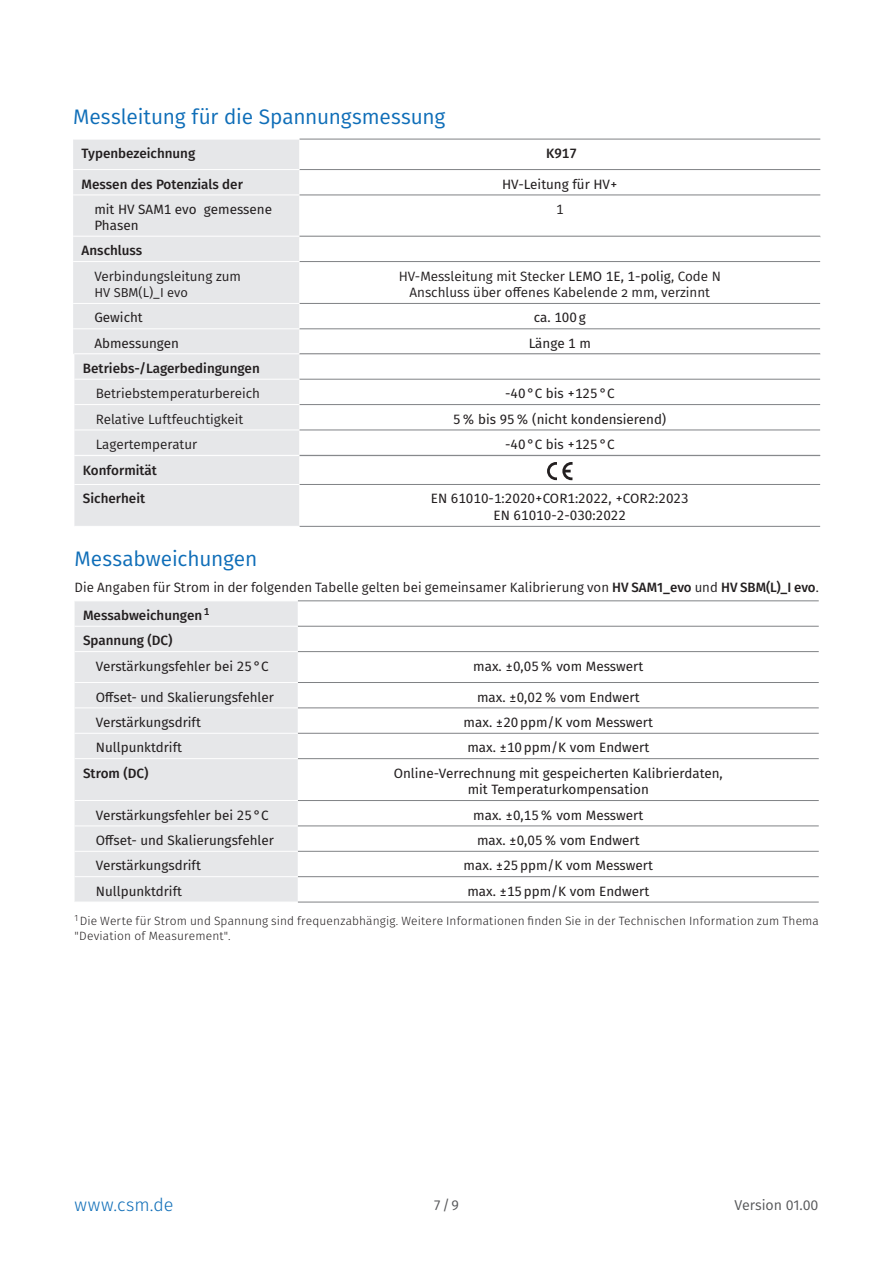
<style>
.page{position:relative;width:893px;height:1263px;background:#fff}
.page>*{position:absolute;margin:0;border:0;box-sizing:border-box;transform-origin:0 0}
.t1{font:21px "Fira Sans";letter-spacing:-.005em;color:#0f6eb8}
.t2{font:300 18px "Fira Sans";letter-spacing:.035em;color:#0f6eb8}
.t3{font:14.25px "Fira Sans";color:#57585a}
.Text_Tabelle_zentriert{font:13.5px/16.5px "Fira Sans";color:#231f20;text-align:center}
.Text_Tabelle_eingerückt{font:13.5px "Fira Sans";color:#231f20}
.Abstract{font:13.5px "Fira Sans";letter-spacing:.005em;color:#231f20}
.Text_Tabelle_zentriert-2{font:13.5px/16.5px "Fira Sans";color:#231f20;text-align:center}
.Headline_Tabelle{font:13.5px "Fira Sans";color:#231f20}
.Headline_Tabelle-2{font:500 13.5px "Fira Sans";color:#231f20}
.Text_Tabelle_eingerückt-2{font:500 13.5px "Fira Sans";color:#231f20}
.Text_Tabelle{font:500 13.5px "Fira Sans";color:#231f20}
.Headline_Tabelle_zentriert{font:500 13.5px "Fira Sans";color:#231f20}
.Headline_Tabelle-3{font:12.9px "Fira Sans";color:#231f20}
.Abstract-2{font:300 12px/14.4px "Fira Sans";letter-spacing:.01em;color:#231f20}
.s1{font-style:inherit}
.s2{font-weight:500}
</style>
<div class="page">
<hr style="left:299px;top:526px;width:521px;height:1px;background:#808285">
<svg style="left:73px;top:139px;width:747px;height:387px"></svg>
<svg style="left:299px;top:355px;width:521px;height:100px"></svg>
<hr style="left:299px;top:354px;width:521px;height:1px;background:#808285">
<hr style="left:299px;top:379px;width:521px;height:1px;background:#808285">
<hr style="left:299px;top:404px;width:521px;height:1px;background:#808285">
<hr style="left:299px;top:430px;width:521px;height:1px;background:#808285">
<hr style="left:299px;top:455px;width:521px;height:1px;background:#808285">
<hr style="left:74px;top:353px;width:225px;height:1px;background:#fff">
<hr style="left:74px;top:379px;width:225px;height:1px;background:#fff">
<hr style="left:74px;top:404px;width:225px;height:1px;background:#fff">
<hr style="left:74px;top:430px;width:225px;height:1px;background:#fff">
<hr style="left:74px;top:455px;width:225px;height:1px;background:#fff">
<div style="left:75px;top:601px;width:223px;height:301px;background:#e6e7e9"></div>
<svg style="left:298px;top:625px;width:521px;height:277px"></svg>
<hr style="left:298px;top:601px;width:521px;height:1px;background:#808285">
<hr style="left:298px;top:626px;width:521px;height:1px;background:#808285">
<hr style="left:298px;top:651px;width:521px;height:1px;background:#808285">
<hr style="left:298px;top:682px;width:521px;height:1px;background:#808285">
<hr style="left:298px;top:708px;width:521px;height:1px;background:#808285">
<hr style="left:298px;top:733px;width:521px;height:1px;background:#808285">
<hr style="left:298px;top:758px;width:521px;height:1px;background:#808285">
<hr style="left:298px;top:800px;width:521px;height:1px;background:#808285">
<hr style="left:298px;top:826px;width:521px;height:1px;background:#808285">
<hr style="left:298px;top:851px;width:521px;height:1px;background:#808285">
<hr style="left:298px;top:876px;width:521px;height:1px;background:#808285">
<hr style="left:298px;top:902px;width:521px;height:1px;background:#808285">
<hr style="left:75px;top:682px;width:223px;height:1px;background:#fff">
<hr style="left:75px;top:707px;width:223px;height:1px;background:#fff">
<hr style="left:75px;top:733px;width:223px;height:1px;background:#fff">
<hr style="left:75px;top:825px;width:223px;height:1px;background:#fff">
<hr style="left:75px;top:851px;width:223px;height:1px;background:#fff">
<hr style="left:75px;top:876px;width:223px;height:1px;background:#fff">
<hr style="left:75px;top:626px;width:223px;height:1px;background:#fff">
<hr style="left:75px;top:651px;width:223px;height:1px;background:#fff">
<hr style="left:75px;top:800px;width:223px;height:1px;background:#fff">
<hr style="left:75px;top:758px;width:223px;height:1px;background:#fff">
<p class="t1" style="left:73px;top:101px;width:374px">Messleitung für die Spannungsmessung</p>
<p class="Headline_Tabelle-2" style="left:82px;top:143px;width:115px">Typenbezeichnung</p>
<p class="Headline_Tabelle_zentriert" style="left:546px;top:143px;width:32px">K917</p>
<p class="Headline_Tabelle-2" style="left:82px;top:173px;width:163px">Messen des Potenzials der</p>
<p class="Text_Tabelle_zentriert" style="left:502px;top:175px;width:117px">HV-Leitung für HV+</p>
<p class="Text_Tabelle_eingerückt" style="left:94px;top:199px;width:179px">mit HV SAM1 evo gemessene</p>
<p class="Text_Tabelle_eingerückt" style="left:94px;top:216px;width:46px">Phasen</p>
<p class="Text_Tabelle_zentriert-2" style="left:556px;top:201px;width:9px">1</p>
<p class="Headline_Tabelle-2" style="left:82px;top:240px;width:62px">Anschluss</p>
<p class="Headline_Tabelle" style="left:94px;top:266px;width:148px">Verbindungsleitung zum</p>
<p class="Headline_Tabelle-3" style="left:94px;top:283px;width:95px">HV SBM(L)_I evo</p>
<p class="Text_Tabelle_zentriert-2" style="left:399px;top:267px;width:324px">HV-Messleitung mit Stecker <span class="s1">LEMO 1E, 1-polig</span>, Code N<br>Anschluss über offenes Kabelende 2 mm, verzinnt</p>
<p class="Text_Tabelle_eingerückt" style="left:94px;top:307px;width:50px">Gewicht</p>
<p class="Text_Tabelle_zentriert" style="left:534px;top:309px;width:53px">ca. 100g</p>
<p class="Text_Tabelle_eingerückt" style="left:94px;top:333px;width:86px">Abmessungen</p>
<p class="Text_Tabelle_zentriert" style="left:529px;top:334px;width:64px">Länge 1 m</p>
<p class="Text_Tabelle_eingerückt-2" style="left:83px;top:357px;width:178px">Betriebs-/Lagerbedingungen</p>
<p class="Headline_Tabelle" style="left:96px;top:383px;width:166px">Betriebstemperaturbereich</p>
<p class="Text_Tabelle_zentriert" style="left:505px;top:385px;width:111px">-40°C bis +125°C</p>
<p class="Headline_Tabelle" style="left:96px;top:409px;width:149px">Relative Luftfeuchtigkeit</p>
<p class="Text_Tabelle_zentriert" style="left:453px;top:410px;width:215px">5% bis 95% (nicht kondensierend)</p>
<p class="Headline_Tabelle" style="left:96px;top:434px;width:103px">Lagertemperatur</p>
<p class="Text_Tabelle_zentriert" style="left:505px;top:436px;width:111px">-40°C bis +125°C</p>
<p class="Text_Tabelle_eingerückt-2" style="left:83px;top:459px;width:76px">Konformität</p>
<p class="Text_Tabelle_eingerückt-2" style="left:83px;top:488px;width:64px">Sicherheit</p>
<p class="Text_Tabelle_zentriert" style="left:431px;top:490px;width:259px">EN 61010-1:2020+COR1:2022, +COR2:2023<br>EN 61010-2-030:2022</p>
<p class="t1" style="left:75px;top:543px;width:184px">Messabweichungen</p>
<p class="Abstract" style="left:75px;top:577px;width:746px">Die Angaben für Strom in der folgenden Tabelle gelten bei gemeinsamer Kalibrierung von <span class="s2">HV SAM1_evo</span> und <span class="s2">HV SBM(L)_I evo</span>.</p>
<p class="Text_Tabelle" style="left:83px;top:604px;width:128px">Messabweichungen <sup>1</sup></p>
<p class="Text_Tabelle" style="left:83px;top:630px;width:91px">Spannung (DC)</p>
<p class="Text_Tabelle_eingerückt" style="left:96px;top:656px;width:174px">Verstärkungsfehler bei 25°C</p>
<p class="Text_Tabelle_zentriert" style="left:473px;top:657px;width:171px">max. ±0,05% vom Messwert</p>
<p class="Text_Tabelle_eingerückt" style="left:96px;top:687px;width:180px">Offset- und Skalierungsfehler</p>
<p class="Text_Tabelle_zentriert" style="left:477px;top:688px;width:164px">max. ±0,02% vom Endwert</p>
<p class="Text_Tabelle_eingerückt" style="left:96px;top:712px;width:107px">Verstärkungsdrift</p>
<p class="Text_Tabelle_zentriert" style="left:464px;top:713px;width:191px">max. ±20ppm/K vom Messwert</p>
<p class="Text_Tabelle_eingerückt" style="left:96px;top:737px;width:88px">Nullpunktdrift</p>
<p class="Text_Tabelle_zentriert" style="left:467px;top:739px;width:183px">max. ±10ppm/K vom Endwert</p>
<p class="Text_Tabelle" style="left:83px;top:762px;width:67px">Strom (DC)</p>
<p class="Text_Tabelle_zentriert" style="left:394px;top:764px;width:330px">Online-Verrechnung mit gespeicherten Kalibrierdaten, mit Temperaturkompensation</p>
<p class="Text_Tabelle_eingerückt" style="left:96px;top:805px;width:174px">Verstärkungsfehler bei 25°C</p>
<p class="Text_Tabelle_zentriert" style="left:473px;top:806px;width:171px">max. ±0,15% vom Messwert</p>
<p class="Text_Tabelle_eingerückt" style="left:96px;top:830px;width:180px">Offset- und Skalierungsfehler</p>
<p class="Text_Tabelle_zentriert" style="left:477px;top:831px;width:164px">max. ±0,05% vom Endwert</p>
<p class="Text_Tabelle_eingerückt" style="left:96px;top:855px;width:107px">Verstärkungsdrift</p>
<p class="Text_Tabelle_zentriert" style="left:464px;top:857px;width:191px">max. ±25ppm/K vom Messwert</p>
<p class="Text_Tabelle_eingerückt" style="left:96px;top:881px;width:88px">Nullpunktdrift</p>
<p class="Text_Tabelle_zentriert" style="left:467px;top:882px;width:183px">max. ±15ppm/K vom Endwert</p>
<p class="Abstract-2" style="left:75px;top:914px;width:746px"><sup>1</sup>Die Werte für Strom und Spannung sind frequenzabhängig. Weitere Informationen finden Sie in der Technischen Information zum Thema "Deviation of Measurement".</p>
<h2 class="t2" style="left:74px;top:1192px;width:101px">www.csm.de</h2>
<p class="t3" style="left:434px;top:1195px;width:26px">7/9</p>
<p class="t3" style="left:735px;top:1194px;width:85px">Version 01.00</p>
</div>
